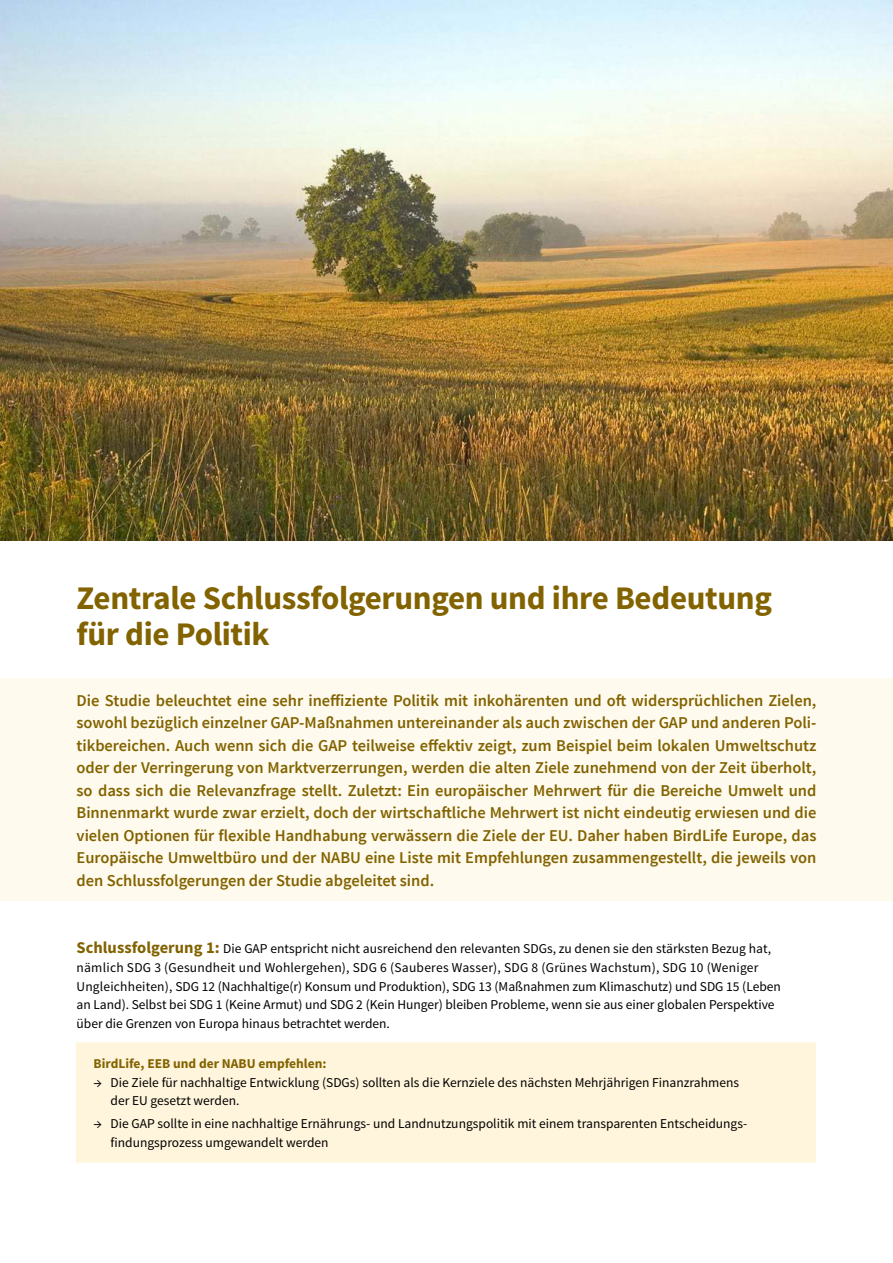
<style>
.page{position:relative;width:893px;height:1263px;background:#fff}
.page>*{position:absolute;margin:0;border:0;box-sizing:border-box;transform-origin:0 0}
.t1{font:700 33px/36px "Source Sans Pro";letter-spacing:-.01em;color:#826300}
.t2{font:600 16.5px/22.5px "Source Sans Pro";color:#826300;text-align:justify}
.t3{font:13.5px/18.8px "Source Sans Pro";color:#000}
.t4{font:700 13.5px "Source Sans Pro";color:#826300}
.s1{font-weight:700;font-size:16.5px;color:#826300}
</style>
<div class="page">
<div style="left:0;top:678px;width:893px;height:222px;background:#fffaee"></div>
<div style="left:77px;top:1041px;width:739px;height:123px;background:#fff5dc"></div>
<hr style="left:77px;top:1039px;width:739px;height:3px;background:#fff">
<hr style="left:77px;top:1163px;width:739px;height:3px;background:#fff">
<img style="left:0;top:0;width:893px;height:540px">
<h1 class="t1" style="left:77px;top:581px;width:697px">Zentrale Schlussfolgerungen und ihre Bedeutung für die Politik</h1>
<p class="t2" style="left:77px;top:689px;width:741px">Die Studie beleuchtet eine sehr ineffiziente Politik mit inkohärenten und oft widersprüchlichen Zielen, sowohl bezüglich einzelner GAP-Maßnahmen untereinander als auch zwischen der GAP und anderen Poli&shy;tikbereichen. Auch wenn sich die GAP teilweise effektiv zeigt, zum Beispiel beim lokalen Umweltschutz oder der Verringerung von Marktverzerrungen, werden die alten Ziele zunehmend von der Zeit überholt, so dass sich die Relevanzfrage stellt. Zuletzt: Ein europäischer Mehrwert für die Bereiche Umwelt und Binnenmarkt wurde zwar erzielt, doch der wirtschaftliche Mehrwert ist nicht eindeutig erwiesen und die vielen Optionen für flexible Handhabung verwässern die Ziele der EU. Daher haben BirdLife Europe, das Europäische Umweltbüro und der NABU eine Liste mit Empfehlungen zusammengestellt, die jeweils von den Schlussfolgerungen der Studie abgeleitet sind.</p>
<p class="t3" style="left:77px;top:940px;width:706px"><span class="s1">Schlussfolgerung 1:</span> Die GAP entspricht nicht ausreichend den relevanten SDGs, zu denen sie den stärksten Bezug hat, nämlich SDG 3 (Gesundheit und Wohlergehen), SDG 6 (Sauberes Wasser), SDG 8 (Grünes Wachstum), SDG 10 (Weniger Ungleichheiten), SDG 12 (Nachhaltige(r) Konsum und Produktion), SDG 13 (Maßnahmen zum Klimaschutz) und SDG 15 (Leben an Land). Selbst bei SDG 1 (Keine Armut) und SDG 2 (Kein Hunger) bleiben Probleme, wenn sie aus einer globalen Perspektive über die Grenzen von Europa hinaus betrachtet werden.</p>
<p class="t4" style="left:94px;top:1056px;width:235px">BirdLife, EEB und der NABU empfehlen:</p>
<p class="t3" style="left:111px;top:1073px;width:630px;text-indent:-17px">→ Die Ziele für nachhaltige Entwicklung (SDGs) sollten als die Kernziele des nächsten Mehrjährigen Finanzrahmens der EU gesetzt werden.</p>
<p class="t3" style="left:111px;top:1115px;width:638px;text-indent:-17px">→ Die GAP sollte in eine nachhaltige Ernährungs- und Landnutzungspolitik mit einem transparenten Entscheidungs&shy;findungsprozess umgewandelt werden</p>
</div>
